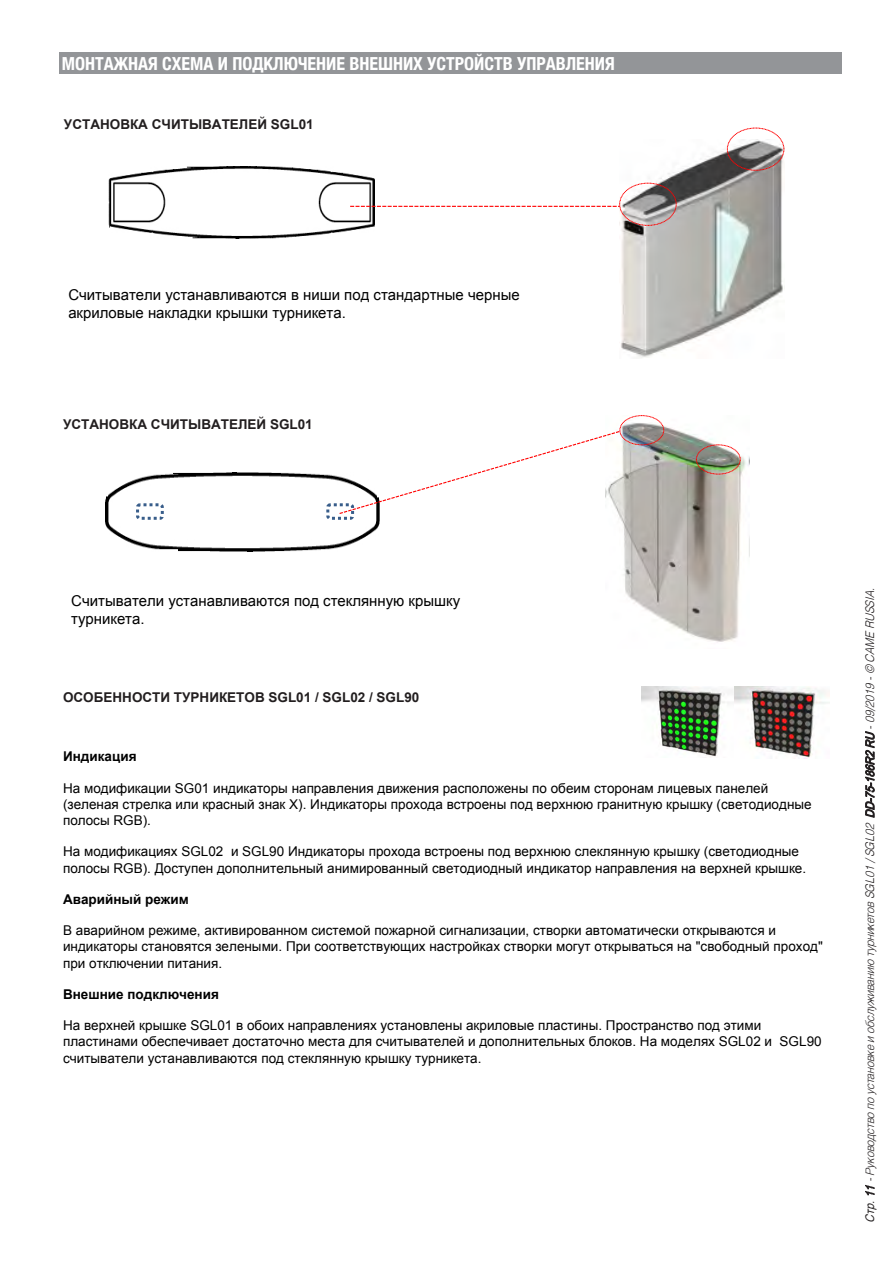
<style>
.page{position:relative;width:893px;height:1263px;background:#fff}
.page>*{position:absolute;margin:0;border:0;box-sizing:border-box;transform-origin:0 0}
.t1{font:700 condensed 18px "Helvetica Neue";color:#fff}
.t2{font:15px/18px "Arial";color:#000}
.t3{font:13.5px/16.2px "Arial";color:#000}
.t4{font:700 13.5px "Arial";color:#221e1f}
.t5{font:700 13.5px "Arial";color:#000}
.t6{font:italic 300 12px "Helvetica";color:#231f20;scale:.9 1}
.s1{font-family:"Arial";font-weight:400}
</style>
<div class="page">
<div style="left:60px;top:53px;width:782px;height:21px;background:#939598"></div>
<img style="left:108px;top:166px;width:266px;height:73px">
<img style="left:106px;top:472px;width:274px;height:79px">
<img style="left:620px;top:139px;width:164px;height:219px">
<img style="left:619px;top:416px;width:130px;height:226px">
<div style="left:326px;top:503px;width:28px;height:17px;border:3px dashed #385d8a;border-radius:2px"></div>
<div style="left:136px;top:503px;width:28px;height:17px;border:3px dashed #385d8a;border-radius:2px"></div>
<svg style="left:350px;top:206px;width:269px;height:1px"></svg>
<div style="left:619px;top:183px;width:57px;height:43px;border:1px dashed #f00;border-radius:50%"></div>
<svg style="left:338px;top:430px;width:283px;height:85px"></svg>
<div style="left:620px;top:415px;width:44px;height:30px;border:1px dashed #f00;border-radius:50%"></div>
<div style="left:727px;top:128px;width:57px;height:42px;border:1px dashed #f00;border-radius:50%"></div>
<div style="left:696px;top:445px;width:44px;height:29px;border:1px dashed #f00;border-radius:50%"></div>
<img style="left:641px;top:687px;width:91px;height:70px">
<img style="left:734px;top:686px;width:95px;height:72px">
<h1 class="t1" style="left:62px;top:49px;width:554px">МОНТАЖНАЯ СХЕМА И ПОДКЛЮЧЕНИЕ ВНЕШНИХ УСТРОЙСТВ УПРАВЛЕНИЯ</h1>
<p class="t4" style="left:64px;top:116px;width:251px">УСТАНОВКА СЧИТЫВАТЕЛЕЙ SGL01</p>
<p class="t2" style="left:68px;top:286px;width:453px">Считыватели устанавливаются в ниши под стандартные черные акриловые накладки крышки турникета.</p>
<p class="t4" style="left:63px;top:416px;width:251px">УСТАНОВКА СЧИТЫВАТЕЛЕЙ SGL01</p>
<p class="t2" style="left:71px;top:592px;width:390px">Считыватели устанавливаются под стеклянную крышку турникета.</p>
<p class="t4" style="left:63px;top:689px;width:358px">ОСОБЕННОСТИ ТУРНИКЕТОВ SGL01 / SGL02 / SGL90</p>
<p class="t5" style="left:63px;top:748px;width:75px">Индикация</p>
<p class="t3" style="left:63px;top:780px;width:750px">На модификации SG01 индикаторы направления движения расположены по обеим сторонам лицевых панелей (зеленая стрелка или красный знак X). Индикаторы прохода встроены под верхнюю гранитную крышку (светодиодные полосы RGB).</p>
<p class="t3" style="left:63px;top:844px;width:745px">На модификациях SGL02 и SGL90 Индикаторы прохода встроены под верхнюю слеклянную крышку (светодиодные полосы RGB). Доступен дополнительный анимированный светодиодный индикатор направления на верхней крышке.</p>
<p class="t5" style="left:63px;top:890px;width:127px">Аварийный режим</p>
<p class="t3" style="left:63px;top:922px;width:761px">В аварийном режиме, активированном системой пожарной сигнализации, створки автоматически открываются и индикаторы становятся зелеными. При соответствующих настройках створки могут открываться на "свободный проход" при отключении питания.</p>
<p class="t5" style="left:63px;top:985px;width:157px">Внешние подключения</p>
<p class="t3" style="left:63px;top:1017px;width:760px">На верхней крышке SGL01 в обоих направлениях установлены акриловые пластины. Пространство под этими пластинами обеспечивает достаточно места для считывателей и дополнительных блоков. На моделях SGL02 и SGL90 cчитыватели устанавливаются под стеклянную крышку турникета.</p>
<p class="t6" style="left:860px;top:1223px;width:713px;rotate:-90deg"><span class="s1">Стр. 11</span> -Руководство поустановкеиобслуживанию турникетовSGL01/SGL02 <span class="s1">DD-75-186R2RU</span> -09/2019-©CAMERUSSIA.</p>
</div>
